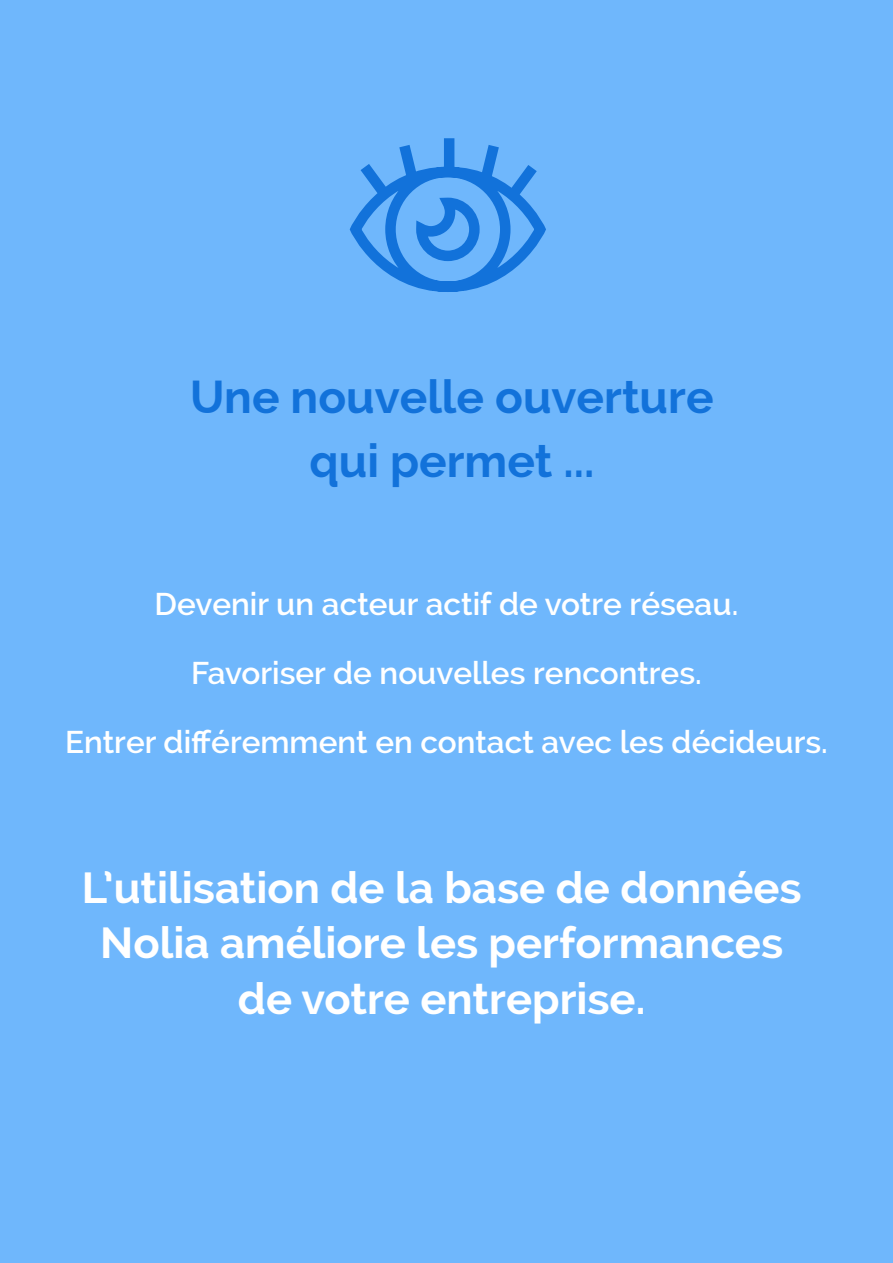
<style>
.page{position:relative;width:893px;height:1263px;background:#6fb7fc}
.page>*{position:absolute;margin:0;border:0;box-sizing:border-box;transform-origin:0 0}
.t1{font:700 46.05px/63.6px "Raleway";color:#1272da;text-align:center}
.t2{font:700 43.5px/55.5px "Raleway";color:#fff;text-align:center}
.t3{font:600 31.5px/69px "Raleway";color:#fff;text-align:center}
</style>
<div class="page">
<svg style="left:349px;top:138px;width:197px;height:154px"></svg>
<h1 class="t1" style="left:190px;top:365px;width:525px">Une nouvelle ouverture qui permet ...</h1>
<p class="t3" style="left:65px;top:569px;width:764px">Devenir un acteur actif de votre réseau.<br>Favoriser de nouvelles rencontres.<br>Entrer différemment en contact avec les décideurs.</p>
<h2 class="t2" style="left:82px;top:860px;width:721px">L’utilisation de la base de données<br>Nolia améliore les performances de votre entreprise.</h2>
</div>
